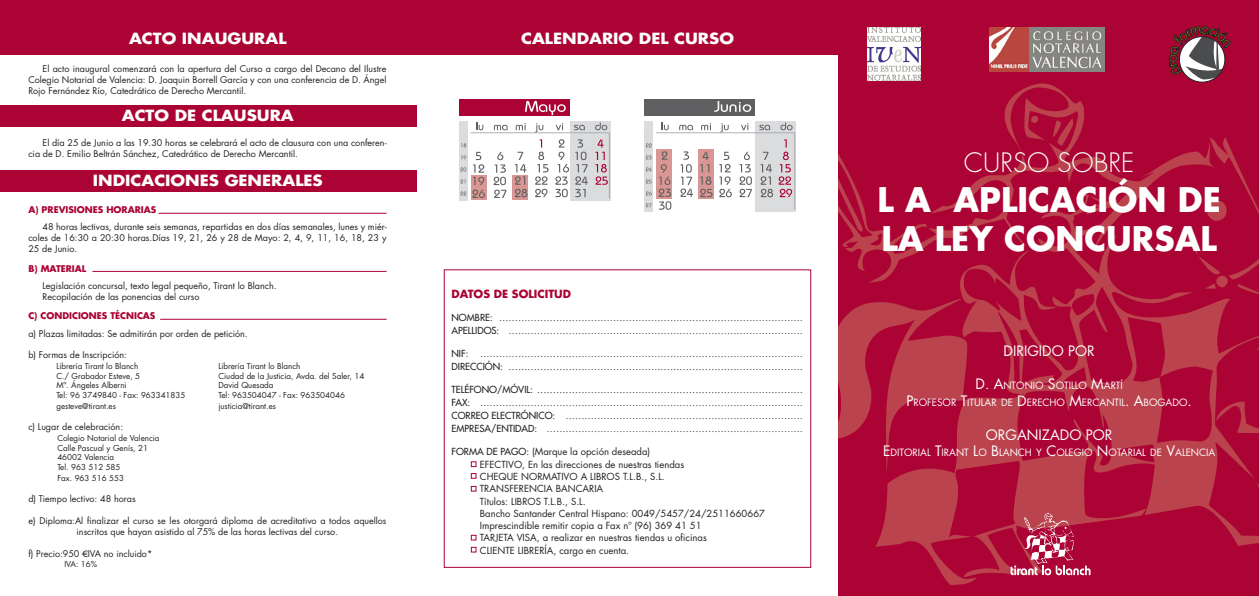
<style>
.page{position:relative;width:1259px;height:596px;background:#fff}
.page>*{position:absolute;margin:0;border:0;box-sizing:border-box;transform-origin:0 0}
.t1{font:700 33px "Futura";color:#fff}
.t2{font:300 26px "Futura";color:#fff}
.t3{font:700 15px "Futura";color:#fff;scale:1.1 1}
.t4{font:14px "Futura";color:#fff}
.t5{font:700 11px "Futura";color:#ab0333}
.t6{font:9.8px "Futura";color:#fff}
.t7{font:9.5px "Futura";color:#231f20}
.t8{font:9.5px "Futura";color:#231f20}
.t9{font:9px/10.8px "Futura";color:#231f20;text-align:justify}
.t10{font:700 9px "Futura";color:#ab0333}
.t11{font:8px "Futura";color:#231f20}
.s1{font-style:inherit}
.s2{font-size:14px}
</style>
<div class="page">
<div style="left:0;top:0;width:840px;height:54px;background:#ab0333"></div>
<hr style="left:159px;top:213px;width:227px;height:1px;background:#ab0333">
<hr style="left:92px;top:271px;width:294px;height:1px;background:#ab0333">
<hr style="left:160px;top:319px;width:226px;height:1px;background:#ab0333">
<div style="left:839px;top:0;width:420px;height:595px;background:#ab0333"></div>
<svg style="left:839px;top:82px;width:420px;height:502px"></svg>
<svg style="left:1031px;top:116px;width:7px;height:7px"></svg>
<svg style="left:1052px;top:118px;width:21px;height:28px"></svg>
<svg style="left:1216px;top:330px;width:43px;height:103px"></svg>
<svg style="left:1187px;top:137px;width:72px;height:159px"></svg>
<svg style="left:1010px;top:512px;width:80px;height:63px"></svg>
<div style="left:0;top:170px;width:416px;height:22px;background:#ab0333"></div>
<div style="left:0;top:105px;width:416px;height:22px;background:#ab0333"></div>
<img style="left:867px;top:28px;width:54px;height:53px">
<img style="left:989px;top:28px;width:116px;height:43px">
<svg style="left:471px;top:461px;width:5px;height:5px"></svg>
<svg style="left:471px;top:473px;width:5px;height:5px"></svg>
<svg style="left:471px;top:485px;width:5px;height:6px"></svg>
<svg style="left:471px;top:534px;width:5px;height:6px"></svg>
<svg style="left:471px;top:546px;width:5px;height:6px"></svg>
<svg style="left:1169px;top:26px;width:61px;height:56px"></svg>
<div style="left:1179px;top:36px;width:46px;height:46px;border:1px solid #231f20;border-radius:50%"></div>
<div style="left:570px;top:121px;width:41px;height:80px;background:#dbdcde"></div>
<div style="left:459px;top:121px;width:8px;height:79px;background:#dbdcde"></div>
<div style="left:459px;top:99px;width:111px;height:17px;background:#ab0333"></div>
<svg style="left:525px;top:101px;width:41px;height:14px"></svg>
<svg style="left:460px;top:122px;width:150px;height:77px"></svg>
<div style="left:644px;top:99px;width:111px;height:17px;background:#5f5f62"></div>
<svg style="left:755px;top:121px;width:41px;height:90px"></svg>
<div style="left:644px;top:121px;width:8px;height:90px;background:#dbdcde"></div>
<svg style="left:714px;top:101px;width:37px;height:11px"></svg>
<svg style="left:646px;top:122px;width:149px;height:88px"></svg>
<p class="t3" style="left:129px;top:29px;width:145px">ACTO INAUGURAL</p>
<p class="t9" style="left:28px;top:63px;width:360px;text-indent:14px">El acto inaugural comenzará con la apertura del Curso a cargo del Decano del Ilustre Colegio Notarial de Valencia: D. Joaquin Borrell García y con una conferencia de D. Ángel Rojo Fernández Río, Catedrático de Derecho Mercantil.</p>
<p class="t3" style="left:122px;top:105px;width:158px">ACTO DE CLAUSURA</p>
<p class="t9" style="left:28px;top:137px;width:360px;text-indent:14px">El día 25 de Junio a las 19.30 horas se celebrará el acto de clausura con una conferen&shy;cia de D. Emilio Beltrán Sánchez, Catedrático de Derecho Mercantil.</p>
<p class="t3" style="left:93px;top:170px;width:210px">INDICACIONES GENERALES</p>
<p class="t10" style="left:28px;top:204px;width:129px">A) PREVISIONES HORARIAS</p>
<p class="t9" style="left:28px;top:221px;width:360px;text-indent:14px">48 horas lectivas, durante seis semanas, repartidas en dos días semanales, lunes y miér&shy;coles de 16:30 a 20:30 horas.Días 19, 21, 26 y 28 de Mayo: 2, 4, 9, 11, 16, 18, 23 y 25 de Junio.</p>
<p class="t10" style="left:28px;top:262px;width:59px">B) MATERIAL</p>
<p class="t9" style="left:43px;top:280px;width:235px">Legislación concursal, texto legal pequeño, Tirant lo Blanch.</p>
<p class="t9" style="left:43px;top:291px;width:158px">Recopilación de las ponencias del curso</p>
<p class="t10" style="left:28px;top:310px;width:129px">C) CONDICIONES TÉCNICAS</p>
<p class="t9" style="left:28px;top:328px;width:221px">a) Plazas limitadas: Se admitirán por orden de petición.</p>
<p class="t9" style="left:28px;top:349px;width:100px">b) Formas de Inscripción:</p>
<p class="t11" style="left:56px;top:361px;width:83px">Librería Tirant lo Blanch</p>
<p class="t11" style="left:218px;top:361px;width:83px">Librería Tirant lo Blanch</p>
<p class="t11" style="left:56px;top:370px;width:85px">C./ Grabador Esteve, 5</p>
<p class="t11" style="left:218px;top:370px;width:147px">Ciudad de la Justicia, Avda. del Saler, 14</p>
<p class="t11" style="left:56px;top:380px;width:72px">Mª. Ángeles Alberni</p>
<p class="t11" style="left:218px;top:380px;width:57px">David Quesada</p>
<p class="t11" style="left:56px;top:389px;width:130px">Tel: 96 3749840 - Fax: 963341835</p>
<p class="t11" style="left:218px;top:389px;width:128px">Tel: 963504047 - Fax: 963504046</p>
<p class="t11" style="left:56px;top:400px;width:61px">gesteve@tirant.es</p>
<p class="t11" style="left:218px;top:400px;width:59px">justicia@tirant.es</p>
<p class="t9" style="left:28px;top:421px;width:96px">c) Lugar de celebración:</p>
<p class="t11" style="left:57px;top:433px;width:104px">Colegio Notarial de Valencia</p>
<p class="t11" style="left:57px;top:442px;width:92px">Calle Pascual y Genís, 21</p>
<p class="t11" style="left:57px;top:452px;width:58px">46002 Valencia</p>
<p class="t11" style="left:57px;top:461px;width:65px">Tel. 963 512 585</p>
<p class="t11" style="left:57px;top:472px;width:68px">Fax. 963 516 553</p>
<p class="t9" style="left:28px;top:493px;width:109px">d) Tiempo lectivo: 48 horas</p>
<p class="t9" style="left:28px;top:515px;width:360px;text-align:center">e) Diploma:Al finalizar el curso se les otorgará diploma de acreditativo a todos aquellos inscritos que hayan asistido al 75% de las horas lectivas del curso.</p>
<p class="t9" style="left:28px;top:547px;width:125px">f) Precio:950 € IVA no incluido*</p>
<p class="t11" style="left:64px;top:559px;width:34px">IVA: 16%</p>
<p class="t3" style="left:521px;top:29px;width:195px">CALENDARIO DEL CURSO</p>
<p class="t5" style="left:451px;top:286px;width:121px">DATOS DE SOLICITUD</p>
<p class="t7" style="left:451px;top:311px;width:353px"><span class="s1">NOMBRE:</span> ……………………………………………………………………………………</p>
<p class="t7" style="left:451px;top:324px;width:353px"><span class="s1">APELLIDOS:</span> …………………………………………………………………………………</p>
<p class="t7" style="left:451px;top:347px;width:353px"><span class="s1">NIF:</span> …………………………………………………………………………………………</p>
<p class="t8" style="left:451px;top:360px;width:353px">DIRECCIÓN: …………………………………………………………………………………</p>
<p class="t8" style="left:451px;top:383px;width:353px">TELÉFONO/MÓVIL: …………………………………………………………………………</p>
<p class="t7" style="left:451px;top:396px;width:353px"><span class="s1">FAX:</span> …………………………………………………………………………………………</p>
<p class="t7" style="left:451px;top:409px;width:353px"><span class="s1">CORREO ELECTRÓNICO:</span> …………………………………………………………………</p>
<p class="t7" style="left:451px;top:422px;width:353px"><span class="s1">EMPRESA/ENTIDAD:</span> ………………………………………………………………………</p>
<p class="t7" style="left:451px;top:445px;width:200px"><span class="s1">FORMA DE PAGO:</span> (Marque la opción deseada)</p>
<p class="t7" style="left:480px;top:458px;width:206px">EFECTIVO, En las direcciones de nuestras tiendas</p>
<p class="t7" style="left:480px;top:470px;width:186px">CHEQUE NORMATIVO A LIBROS T.L.B., S.L.</p>
<p class="t7" style="left:480px;top:482px;width:125px">TRANSFERENCIA BANCARIA</p>
<p class="t7" style="left:480px;top:495px;width:107px">Títulos: LIBROS T.L.B., S.L.</p>
<p class="t7" style="left:480px;top:507px;width:287px">Bancho Santander Central Hispano: 0049/5457/24/2511660667</p>
<p class="t7" style="left:480px;top:519px;width:223px">Imprescindible remitir copia a Fax nº (96) 369 41 51</p>
<p class="t7" style="left:480px;top:531px;width:228px">TARJETA VISA, a realizar en nuestras tiendas u oficinas</p>
<p class="t7" style="left:480px;top:544px;width:151px">CLIENTE LIBRERÍA, cargo en cuenta.</p>
<p class="t2" style="left:964px;top:147px;width:172px">CURSO SOBRE</p>
<p class="t1" style="left:877px;top:177px;width:345px">L A APLICACIÓN DE</p>
<p class="t1" style="left:881px;top:217px;width:337px">LA LEY CONCURSAL</p>
<p class="t4" style="left:1003px;top:341px;width:93px">DIRIGIDO POR</p>
<p class="t6" style="left:975px;top:379px;width:149px"><span class="s2">D. A</span>NTONIO <span class="s2">S</span>OTILLO <span class="s2">M</span>ARTÍ</p>
<p class="t6" style="left:906px;top:396px;width:252px"><span class="s2">P</span>ROFESOR <span class="s2">T</span>ITULAR DE <span class="s2">D</span>ERECHO <span class="s2">M</span>ERCANTIL<span class="s2">. A</span>BOGADO</p>
<p class="t4" style="left:1187px;top:391px;width:6px">.</p>
<p class="t4" style="left:986px;top:425px;width:128px">ORGAN IZADO POR</p>
<p class="t6" style="left:883px;top:446px;width:28px"><span class="s2">E</span>DITORIA</p>
<p class="t6" style="left:927px;top:446px;width:201px">L <span class="s2">T</span>IRANT <span class="s2">L</span>O <span class="s2">B</span>LANCH Y <span class="s2">C</span>OLEGIO <span class="s2">N</span>OTARIA</p>
<p class="t6" style="left:1142px;top:446px;width:70px">L DE <span class="s2">V</span>ALENCIA</p>
</div>
